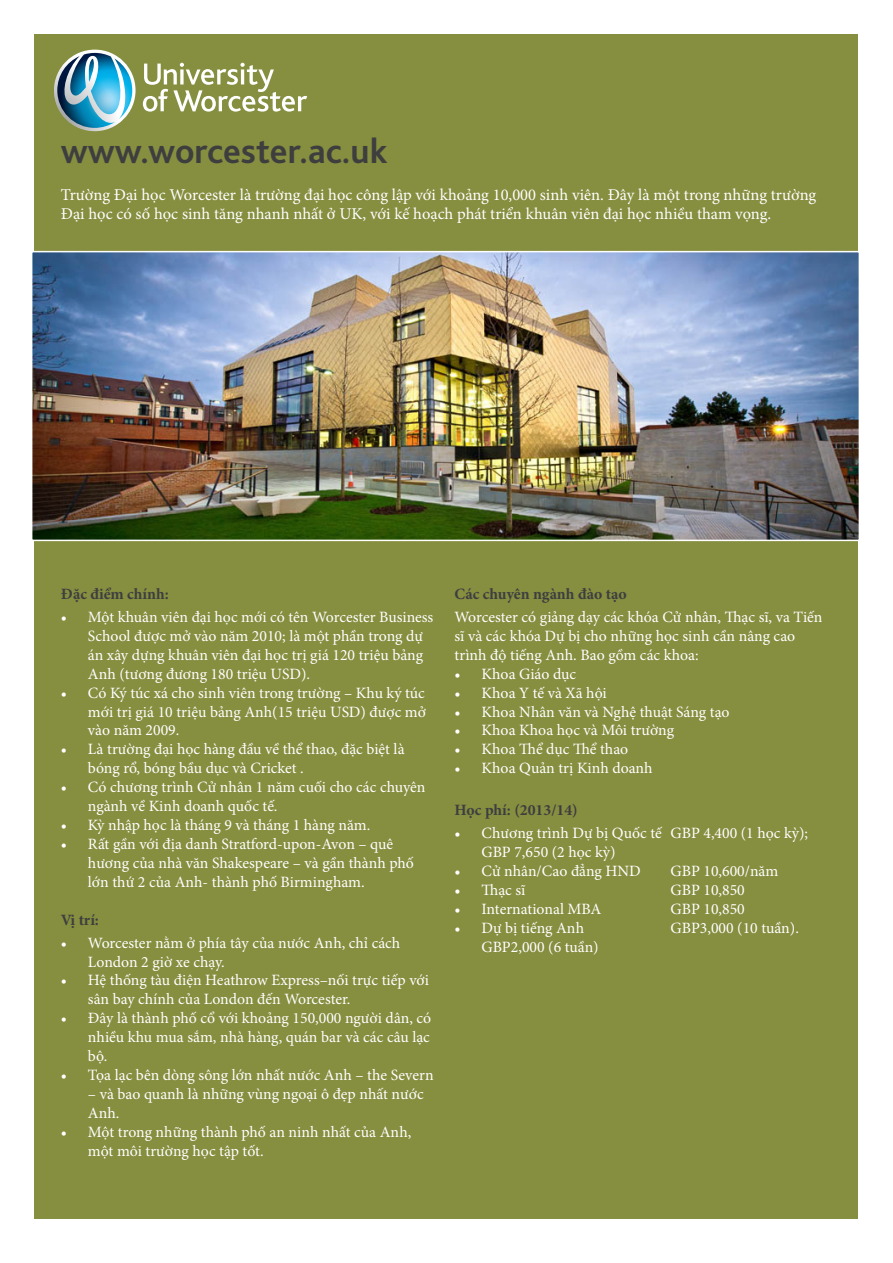
<style>
.page{position:relative;width:893px;height:1263px;background:#fff}
.page>*{position:absolute;margin:0;border:0;box-sizing:border-box;transform-origin:0 0}
.t1{font:700 36px "Bliss 2";color:#3e3e3f}
.t2{font:16.5px/19.8px "Minion Pro";color:#fff}
.t3{font:15.75px/18.9px "Minion Pro";color:#fff}
.t4{font:700 15.75px "Minion Pro";color:#3e3e3f}
</style>
<div class="page">
<div style="left:34px;top:34px;width:823px;height:1184px;background:#868e3f"></div>
<img style="left:34px;top:254px;width:823px;height:284px">
<div style="left:31px;top:251px;width:829px;height:290px;border:2px solid #fff"></div>
<svg style="left:57px;top:53px;width:71px;height:75px"></svg>
<svg style="left:143px;top:63px;width:164px;height:49px"></svg>
<img style="left:54px;top:50px;width:82px;height:81px;border-radius:41px">
<p class="t1" style="left:61px;top:128px;width:328px">www.worcester.ac.uk</p>
<p class="t2" style="left:61px;top:184px;width:757px">Trường Đại học Worcester là trường đại học công lập với khoảng 10,000 sinh viên. Đây là một trong những trường<br>Đại học có số học sinh tăng nhanh nhất ở UK, với kế hoạch phát triển khuân viên đại học nhiều tham vọng.</p>
<p class="t4" style="left:61px;top:583px;width:109px">Đặc điểm chính:</p>
<p class="t3" style="left:88px;top:608px;width:347px;text-indent:-27px">• Một khuân viên đại học mới có tên Worcester Business School được mở vào năm 2010; là một phần trong dự án xây dựng khuân viên đại học trị giá 120 triệu bảng Anh (tương đương 180 triệu USD).</p>
<p class="t3" style="left:88px;top:683px;width:340px;text-align:justify;text-indent:-27px">• Có Ký túc xá cho sinh viên trong trường – Khu ký túc mới trị giá 10 triệu bảng Anh(15 triệu USD) được mở vào năm 2009.</p>
<p class="t3" style="left:88px;top:740px;width:318px;text-indent:-27px">• Là trường đại học hàng đầu về thể thao, đặc biệt là bóng rổ, bóng bầu dục và Cricket .</p>
<p class="t3" style="left:88px;top:778px;width:339px;text-indent:-27px">• Có chương trình Cử nhân 1 năm cuối cho các chuyên ngành về Kinh doanh quốc tế.</p>
<p class="t3" style="left:61px;top:815px;width:311px">• Kỳ nhập học là tháng 9 và tháng 1 hàng năm.</p>
<p class="t3" style="left:88px;top:834px;width:327px;text-indent:-27px">• Rất gần với địa danh Stratford-upon-Avon – quê hương của nhà văn Shakespeare – và gần thành phố lớn thứ 2 của Anh- thành phố Birmingham.</p>
<p class="t4" style="left:61px;top:908px;width:40px">Vị trí:</p>
<p class="t3" style="left:88px;top:933px;width:314px;text-indent:-27px">• Worcester nằm ở phía tây của nước Anh, chỉ cách<br>London 2 giờ xe chạy.</p>
<p class="t3" style="left:88px;top:971px;width:343px;text-indent:-27px">• Hệ thống tàu điện Heathrow Express–nối trực tiếp với sân bay chính của London đến Worcester.</p>
<p class="t3" style="left:88px;top:1009px;width:345px;text-align:justify;text-indent:-27px">• Đây là thành phố cổ với khoảng 150,000 người dân, có nhiều khu mua sắm, nhà hàng, quán bar và các câu lạc bộ.</p>
<p class="t3" style="left:61px;top:1065px;width:374px">• Tọa lạc bên dòng sông lớn nhất nước Anh – the Severn</p>
<p class="t3" style="left:88px;top:1084px;width:337px">– và bao quanh là những vùng ngoại ô đẹp nhất nước<br>Anh.</p>
<p class="t3" style="left:88px;top:1122px;width:325px;text-indent:-27px">• Một trong những thành phố an ninh nhất của Anh, một môi trường học tập tốt.</p>
<p class="t4" style="left:454px;top:583px;width:174px">Các chuyên ngành đào tạo</p>
<p class="t3" style="left:454px;top:608px;width:369px">Worcester có giảng dạy các khóa Cử nhân, Thạc sĩ, va Tiến sĩ và các khóa Dự bị cho những học sinh cần nâng cao trình độ tiếng Anh. Bao gồm các khoa:</p>
<p class="t3" style="left:454px;top:664px;width:123px">• Khoa Giáo dục</p>
<p class="t3" style="left:454px;top:683px;width:154px">• Khoa Y tế và Xã hội</p>
<p class="t3" style="left:454px;top:702px;width:277px">• Khoa Nhân văn và Nghệ thuật Sáng tạo</p>
<p class="t3" style="left:454px;top:721px;width:221px">• Khoa Khoa học và Môi trường</p>
<p class="t3" style="left:454px;top:740px;width:175px">• Khoa Thể dục Thể thao</p>
<p class="t3" style="left:454px;top:759px;width:200px">• Khoa Quản trị Kinh doanh</p>
<p class="t4" style="left:454px;top:799px;width:125px">Học phí: (2013/14)</p>
<p class="t3" style="left:481px;top:824px;width:328px;text-indent:-27px">• Chương trình Dự bị Quốc tế GBP 4,400 (1 học kỳ);<br>GBP 7,650 (2 học kỳ)</p>
<p class="t3" style="left:454px;top:862px;width:188px">• Cử nhân/Cao đẳng HND</p>
<p class="t3" style="left:670px;top:862px;width:109px">GBP 10,600/năm</p>
<p class="t3" style="left:454px;top:881px;width:72px">• Thạc sĩ</p>
<p class="t3" style="left:670px;top:881px;width:76px">GBP 10,850</p>
<p class="t3" style="left:454px;top:900px;width:148px">• International MBA</p>
<p class="t3" style="left:670px;top:900px;width:76px">GBP 10,850</p>
<p class="t3" style="left:454px;top:918px;width:131px">• Dự bị tiếng Anh</p>
<p class="t3" style="left:670px;top:918px;width:130px">GBP3,000 (10 tuần).</p>
<p class="t3" style="left:481px;top:937px;width:119px">GBP2,000 (6 tuần)</p>
</div>
